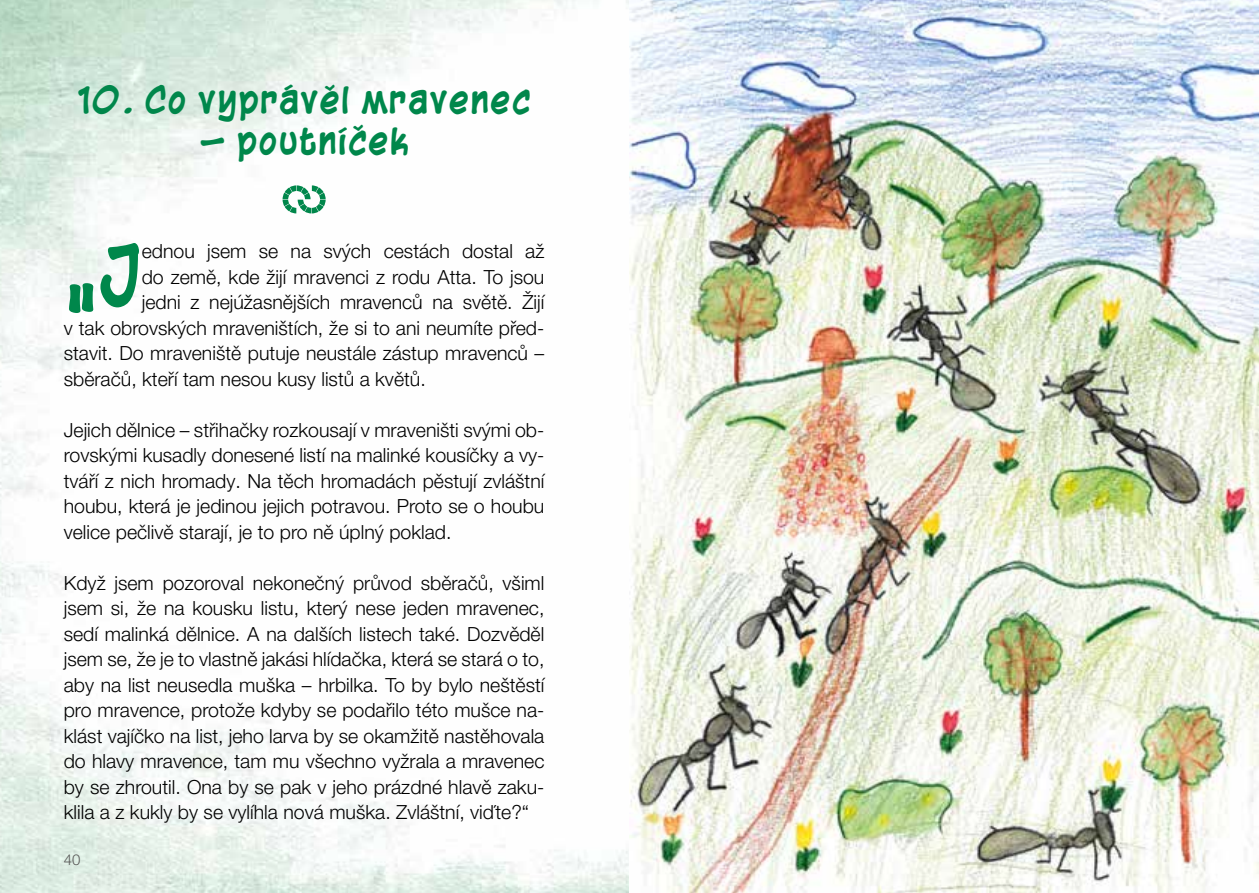
<style>
.page{position:relative;width:1259px;height:893px;background:#fff}
.page>*{position:absolute;margin:0;border:0;box-sizing:border-box;transform-origin:0 0}
.t1{font:700 78.9px "Blambot Casual";color:#00874b}
.t2{font:700 34.5px "Blambot Casual";letter-spacing:.02em;color:#00874b}
.t3{font:300 19.5px/25.5px "Helvetica Neue LT Pro";color:#000;text-align:justify}
.t4{font:300 15px "Helvetica Neue LT Pro";color:#575756}
</style>
<div class="page">
<svg style="left:282px;top:185px;width:44px;height:28px"></svg>
<img style="left:629px;top:0;width:630px;height:893px">
<h2 class="t2" style="left:77px;top:79px;width:456px">10. Co vyprávěl mravenec</h2>
<h2 class="t2" style="left:199px;top:120px;width:211px">– poutníček</h2>
<h1 class="t1" style="left:98px;top:229px;width:45px">J</h1>
<p class="t3" style="left:142px;top:238px;width:404px">ednou jsem se na svých cestách dostal až</p>
<p class="t3" style="left:142px;top:264px;width:404px">do země, kde žijí mravenci z rodu Atta. To jsou</p>
<p class="t3" style="left:142px;top:289px;width:404px">jedni z nejúžasnějších mravenců na světě. Žijí</p>
<p class="t3" style="left:64px;top:315px;width:482px">v tak obrovských mraveništích, že si to ani neumíte před-</p>
<p class="t3" style="left:64px;top:340px;width:482px">stavit. Do mraveniště putuje neustále zástup mravenců –</p>
<p class="t3" style="left:64px;top:366px;width:363px">sběračů, kteří tam nesou kusy listů a květů.</p>
<p class="t3" style="left:64px;top:417px;width:482px">Jejich dělnice – střihačky rozkousají v mraveništi svými ob&shy;rovskými kusadly donesené listí na malinké kousíčky a vy&shy;tváří z nich hromady. Na těch hromadách pěstují zvláštní houbu, která je jedinou jejich potravou. Proto se o houbu velice pečlivě starají, je to pro ně úplný poklad.</p>
<p class="t3" style="left:64px;top:570px;width:482px">Když jsem pozoroval nekonečný průvod sběračů, všiml jsem si, že na kousku listu, který nese jeden mravenec, sedí malinká dělnice. A na dalších listech také. Dozvěděl jsem se, že je to vlastně jakási hlídačka, která se stará o to, aby na list neusedla muška – hrbilka. To by bylo neštěstí pro mravence, protože kdyby se podařilo této mušce na&shy;klást vajíčko na list, jeho larva by se okamžitě nastěhovala do hlavy mravence, tam mu všechno vyžrala a mravenec by se zhroutil. Ona by se pak v jeho prázdné hlavě zaku&shy;klila a z kukly by se vylíhla nová muška. Zvláštní, viďte?“</p>
<h1 class="t1" style="left:64px;top:272px;width:35px">"</h1>
<p class="t4" style="left:64px;top:851px;width:18px">40</p>
</div>
